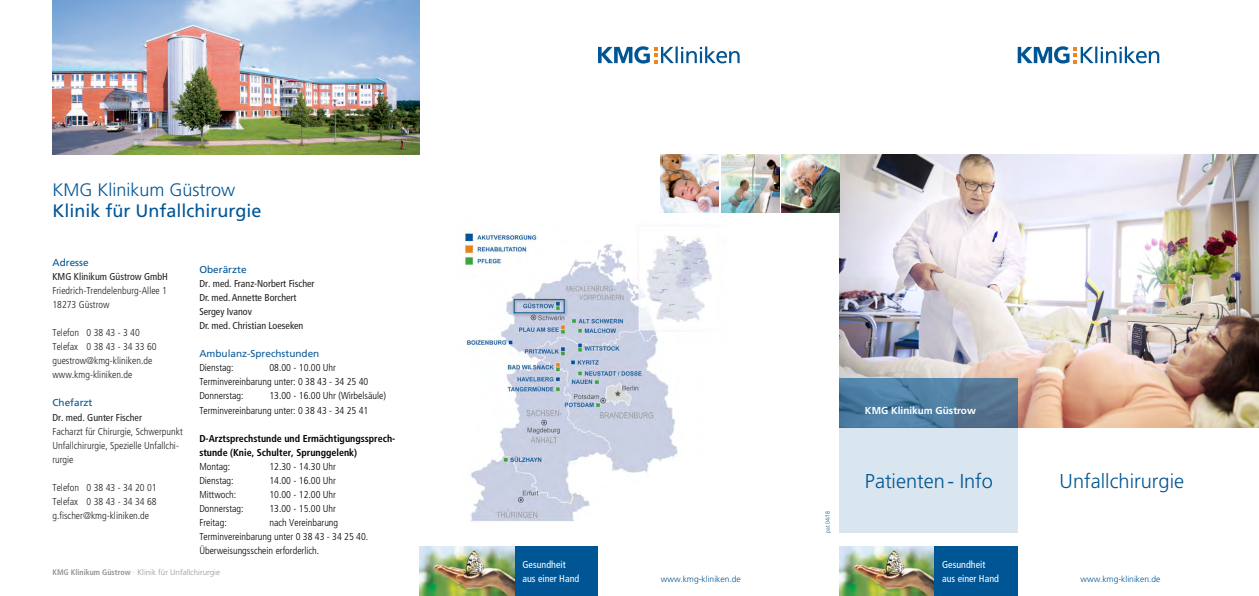
<style>
.page{position:relative;width:1259px;height:596px;background:#fff}
.page>*{position:absolute;margin:0;border:0;box-sizing:border-box;transform-origin:0 0}
.t1{font:300 20px "Frutiger LT Std";color:#005595}
.Headline{font:18px "Frutiger LT Std";color:#005595}
.Headline-2{font:300 18px "Frutiger LT Std";color:#005595}
.Aufzählung_Abteilung{font:300 condensed 10px "Frutiger LT Std";color:#000001}
.Aufzählung_Abteilung-2{font:300 condensed 10px/14px "Frutiger LT Std";color:#231f20}
.Aufzählung_Abteilung-3{font:condensed 10px "Frutiger LT Std";color:#231f20}
.Aufzählung_Abteilung-4{font:700 condensed 10px/14px "Frutiger LT Std";color:#000001}
.t2{font:condensed 10px "Frutiger LT Std";color:#fff}
.halbe_Zeile{font:condensed 10px "Frutiger LT Std";color:#231f20}
.Aufzählung_Abteilung-5{font:10px "Frutiger LT Std";color:#0d5a98}
.Fließtext_Auszeichnu{font:700 10px "Frutiger LT Std";color:#fff}
.Aufzählung_Abteilung-6{font:10px "Frutiger LT Std";color:#005595}
.halbe_Zeile-2{font:10px "Frutiger LT Std";color:#005595}
.t3{font:300 8.5px "Frutiger LT Std";color:#005595}
.Fließtext{font:300 8px "Frutiger LT Std";color:#939598}
.Fließtext-2{font:300 condensed 6px "Frutiger LT Std";color:#005595}
.s1{font-weight:700;font-stretch:condensed}
</style>
<div class="page">
<img style="left:839px;top:154px;width:420px;height:273px">
<div style="left:839px;top:427px;width:178px;height:105px;background:#d9e5ef"></div>
<img style="left:52px;top:0;width:368px;height:154px">
<svg style="left:598px;top:46px;width:141px;height:17px"></svg>
<svg style="left:839px;top:378px;width:178px;height:49px;background:#507b9d"></svg>
<svg style="left:1017px;top:46px;width:142px;height:17px"></svg>
<div style="left:839px;top:546px;width:178px;height:49px;background:#005595"></div>
<img style="left:839px;top:546px;width:94px;height:49px">
<div style="left:420px;top:546px;width:178px;height:49px;background:#005595"></div>
<img style="left:420px;top:546px;width:94px;height:49px">
<img style="left:721px;top:154px;width:58px;height:58px">
<img style="left:781px;top:154px;width:58px;height:58px">
<img style="left:661px;top:154px;width:58px;height:58px">
<img style="left:464px;top:233px;width:248px;height:289px">
<div style="left:511px;top:297px;width:58px;height:20px;background:#231f20;opacity:.5"></div>
<div style="left:513px;top:299px;width:52px;height:14px;border:1px solid #005595"></div>
<p class="Headline-2" style="left:52px;top:180px;width:184px">KMG Klinikum Güstrow</p>
<p class="Headline" style="left:52px;top:200px;width:211px">Klinik für Unfallchirurgie</p>
<p class="halbe_Zeile-2" style="left:52px;top:257px;width:38px">Adresse</p>
<p class="halbe_Zeile" style="left:52px;top:271px;width:117px">KMG Klinikum Güstrow GmbH</p>
<p class="Aufzählung_Abteilung-2" style="left:52px;top:284px;width:116px">Friedrich-Trendelenburg-Allee 1</p>
<p class="Aufzählung_Abteilung-2" style="left:52px;top:298px;width:59px">18273 Güstrow</p>
<p class="Aufzählung_Abteilung-2" style="left:52px;top:326px;width:89px">Telefon 0 38 43 - 3 40</p>
<p class="Aufzählung_Abteilung-2" style="left:52px;top:340px;width:106px">Telefax 0 38 43 - 34 33 60</p>
<p class="Aufzählung_Abteilung-2" style="left:52px;top:354px;width:101px">guestrow@kmg-kliniken.de</p>
<p class="Aufzählung_Abteilung-2" style="left:52px;top:368px;width:81px">www.kmg-kliniken.de</p>
<p class="Aufzählung_Abteilung-6" style="left:52px;top:397px;width:42px">Chefarzt</p>
<p class="Aufzählung_Abteilung-3" style="left:52px;top:411px;width:91px">Dr. med. Gunter Fischer</p>
<p class="Aufzählung_Abteilung-2" style="left:52px;top:424px;width:132px">Facharzt für Chirurgie, Schwerpunkt<br>Unfallchirurgie, Spezielle Unfallchi&shy;rurgie</p>
<p class="Aufzählung_Abteilung-2" style="left:52px;top:480px;width:106px">Telefon 0 38 43 - 34 20 01</p>
<p class="Aufzählung_Abteilung-2" style="left:52px;top:494px;width:106px">Telefax 0 38 43 - 34 34 68</p>
<p class="Aufzählung_Abteilung-2" style="left:52px;top:508px;width:98px">g.fischer@kmg-kliniken.de</p>
<p class="Aufzählung_Abteilung-6" style="left:199px;top:264px;width:49px">Oberärzte</p>
<p class="Aufzählung_Abteilung-3" style="left:199px;top:278px;width:117px">Dr. med. Franz-Norbert Fischer</p>
<p class="Aufzählung_Abteilung-3" style="left:199px;top:292px;width:99px">Dr. med. Annette Borchert</p>
<p class="Aufzählung_Abteilung-3" style="left:199px;top:306px;width:54px">Sergey Ivanov</p>
<p class="Aufzählung_Abteilung-3" style="left:199px;top:320px;width:106px">Dr. med. Christian Loeseken</p>
<p class="Aufzählung_Abteilung-5" style="left:199px;top:348px;width:121px">Ambulanz-Sprechstunden</p>
<p class="Aufzählung_Abteilung" style="left:199px;top:362px;width:36px">Dienstag:</p>
<p class="Aufzählung_Abteilung" style="left:269px;top:362px;width:68px">08.00 - 10.00 Uhr</p>
<p class="Aufzählung_Abteilung" style="left:199px;top:376px;width:170px">Terminvereinbarung unter: 0 38 43 - 34 25 40</p>
<p class="Aufzählung_Abteilung" style="left:199px;top:390px;width:46px">Donnerstag:</p>
<p class="Aufzählung_Abteilung" style="left:269px;top:390px;width:118px">13.00 - 16.00 Uhr (Wirbelsäule)</p>
<p class="Aufzählung_Abteilung" style="left:199px;top:404px;width:170px">Terminvereinbarung unter: 0 38 43 - 34 25 41</p>
<p class="Aufzählung_Abteilung-4" style="left:199px;top:431px;width:197px">D-Arztsprechstunde und Ermächtigungssprech&shy;stunde (Knie, Schulter, Sprunggelenk)</p>
<p class="Aufzählung_Abteilung" style="left:199px;top:460px;width:32px">Montag:</p>
<p class="Aufzählung_Abteilung" style="left:269px;top:460px;width:68px">12.30 - 14.30 Uhr</p>
<p class="Aufzählung_Abteilung" style="left:199px;top:474px;width:36px">Dienstag:</p>
<p class="Aufzählung_Abteilung" style="left:269px;top:474px;width:68px">14.00 - 16.00 Uhr</p>
<p class="Aufzählung_Abteilung" style="left:199px;top:488px;width:38px">Mittwoch:</p>
<p class="Aufzählung_Abteilung" style="left:269px;top:488px;width:68px">10.00 - 12.00 Uhr</p>
<p class="Aufzählung_Abteilung" style="left:199px;top:502px;width:46px">Donnerstag:</p>
<p class="Aufzählung_Abteilung" style="left:269px;top:502px;width:68px">13.00 - 15.00 Uhr</p>
<p class="Aufzählung_Abteilung" style="left:199px;top:516px;width:29px">Freitag:</p>
<p class="Aufzählung_Abteilung" style="left:269px;top:516px;width:70px">nach Vereinbarung</p>
<p class="Aufzählung_Abteilung" style="left:199px;top:530px;width:170px">Terminvereinbarung unter 0 38 43 - 34 25 40.</p>
<p class="Aufzählung_Abteilung" style="left:199px;top:544px;width:121px">Überweisungsschein erforderlich.</p>
<p class="Fließtext" style="left:52px;top:567px;width:169px"><span class="s1">KMG Klinikum Güstrow</span> · Klinik für Unfallchirurgie</p>
<p class="t2" style="left:522px;top:558px;width:45px">Gesundheit</p>
<p class="t2" style="left:522px;top:572px;width:58px">aus einer Hand</p>
<p class="t3" style="left:661px;top:573px;width:81px">www.kmg-kliniken.de</p>
<p class="Fließtext-2" style="left:824px;top:532px;width:23px;rotate:-90deg">pat 04/18</p>
<p class="Fließtext_Auszeichnu" style="left:865px;top:404px;width:112px">KMG Klinikum Güstrow</p>
<p class="t1" style="left:865px;top:469px;width:130px">Patienten- Info</p>
<p class="t1" style="left:1059px;top:469px;width:126px">Unfallchirurgie</p>
<p class="t2" style="left:942px;top:558px;width:45px">Gesundheit</p>
<p class="t2" style="left:942px;top:572px;width:58px">aus einer Hand</p>
<p class="t3" style="left:1080px;top:573px;width:81px">www.kmg-kliniken.de</p>
</div>
